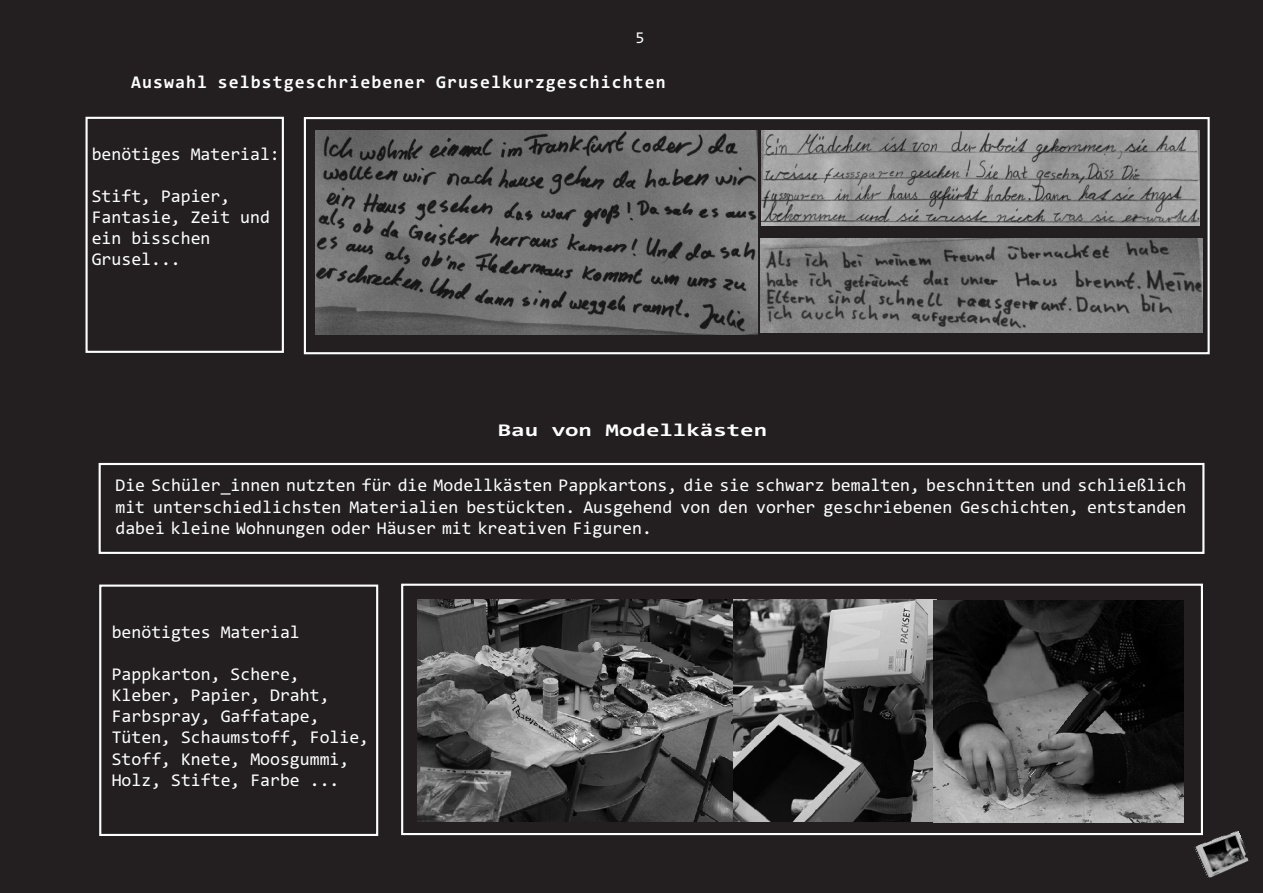
<style>
.page{position:relative;width:1263px;height:893px;background:#231f20}
.page>*{position:absolute;margin:0;border:0;box-sizing:border-box;transform-origin:0 0}
.t1{font:18px/21.1px "Consolas";color:#fff}
.t2{font:700 18px "Consolas";letter-spacing:.06em;color:#fff}
.t3{font:700 18px "Consolas";color:#fff;scale:1.36 1}
.t4{font:16.5px "Consolas";color:#fff}
</style>
<div class="page">
<div style="left:98px;top:583px;width:281px;height:254px;background:#231f20"></div>
<svg style="left:303px;top:116px;width:908px;height:239px;background:#423f3f"></svg>
<img style="left:761px;top:239px;width:441px;height:94px">
<img style="left:762px;top:130px;width:437px;height:95px">
<img style="left:316px;top:130px;width:441px;height:205px">
<div style="left:401px;top:584px;width:802px;height:251px;border:2px solid #fff"></div>
<div style="left:99px;top:463px;width:1105px;height:91px;border:2px solid #fff"></div>
<div style="left:86px;top:117px;width:198px;height:236px;border:2px solid #fff"></div>
<img style="left:418px;top:599px;width:518px;height:222px">
<img style="left:934px;top:600px;width:250px;height:222px">
<img style="left:1194px;top:827px;width:57px;height:53px">
<p class="t4" style="left:636px;top:31px;width:11px">5</p>
<p class="t2" style="left:131px;top:74px;width:536px">Auswahl selbstgeschriebener Gruselkurzgeschichten</p>
<p class="t1" style="left:92px;top:145px;width:190px">benötiges Material:</p>
<p class="t1" style="left:92px;top:187px;width:180px">Stift, Papier,<br>Fantasie, Zeit und ein bisschen<br>Grusel...</p>
<p class="t3" style="left:498px;top:423px;width:200px">Bau von Modellkästen</p>
<p class="t1" style="left:115px;top:476px;width:1072px;text-align:justify">Die Schüler_innen nutzten für die Modellkästen Pappkartons, die sie schwarz bemalten, beschnitten und schließlich mit unterschiedlichsten Materialien bestückten. Ausgehend von den vorher geschriebenen Geschichten, entstanden dabei kleine Wohnungen oder Häuser mit kreativen Figuren.</p>
<p class="t1" style="left:112px;top:623px;width:190px">benötigtes Material</p>
<p class="t1" style="left:112px;top:665px;width:259px">Pappkarton, Schere,<br>Kleber, Papier, Draht,<br>Farbspray, Gaffatape,<br>Tüten, Schaumstoff, Folie,<br>Stoff, Knete, Moosgummi,<br>Holz, Stifte, Farbe ...</p>
</div>
